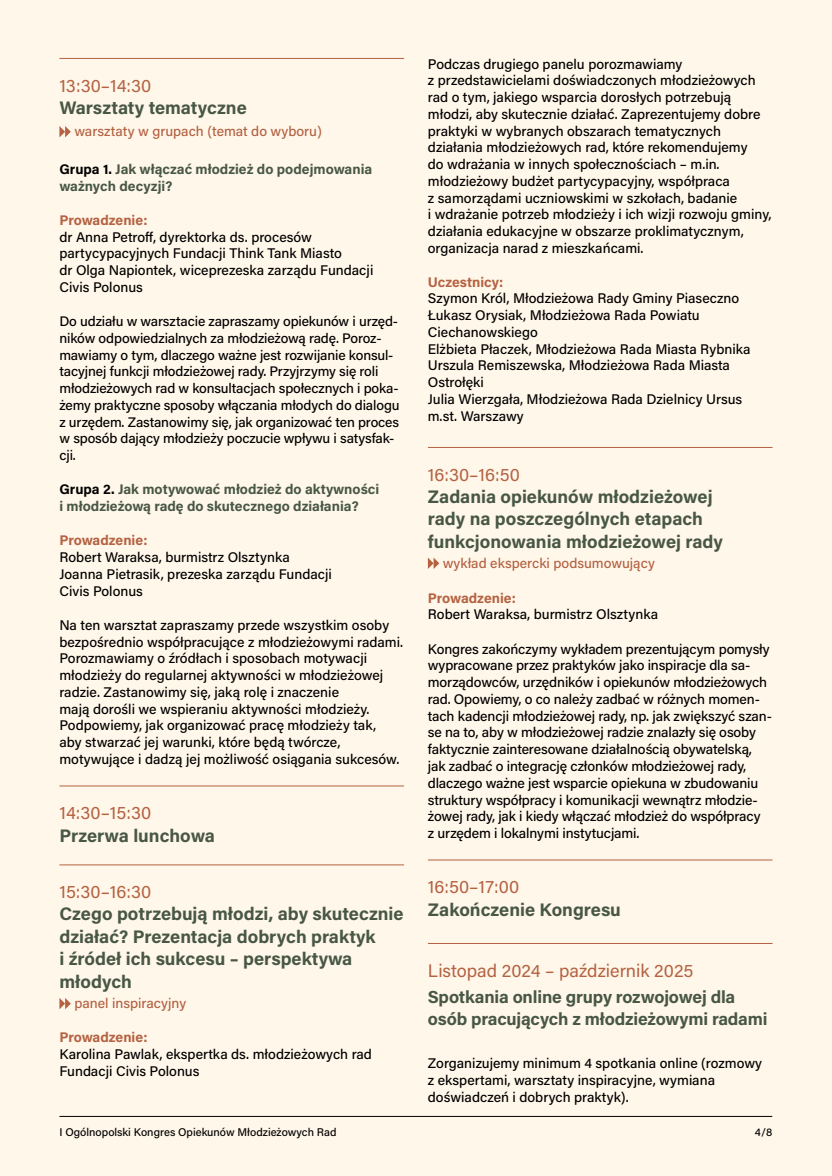
<style>
.page{position:relative;width:832px;height:1176px;background:#fff}
.page>*{position:absolute;margin:0;border:0;box-sizing:border-box;transform-origin:0 0}
.t1{font:700 18.15px/22.4px "Acumin Pro";color:#485745}
.t2{font:18.15px "Acumin Pro";color:#b46242}
.t3{font:700 17.48px/22.4px "Acumin Pro";letter-spacing:-.01em;color:#485745}
.t4{font:500 13.95px/16.7px "Acumin Pro";color:#000}
.t5{font:700 13.95px/16.7px "Acumin Pro";color:#485745}
.t6{font:500 13.95px "Acumin Pro";color:#b46242}
.t7{font:700 13.95px "Acumin Pro";letter-spacing:-.005em;color:#b46242}
.t8{font:500 13.8px/16.7px "Acumin Pro";letter-spacing:-.01em;color:#000}
.t9{font:500 11.18px "Acumin Pro";color:#000}
.s1{color:#000}
</style>
<div class="page">
<div style="left:0;top:0;width:831px;height:1176px;background:#fff7ea"></div>
<hr style="left:59px;top:58px;width:345px;height:1px;background:#b46242">
<hr style="left:59px;top:785px;width:345px;height:1px;background:#b46242">
<hr style="left:59px;top:864px;width:345px;height:1px;background:#b46242">
<svg style="left:59px;top:126px;width:12px;height:11px"></svg>
<svg style="left:59px;top:998px;width:12px;height:11px"></svg>
<hr style="left:427px;top:447px;width:345px;height:1px;background:#b46242">
<hr style="left:427px;top:859px;width:345px;height:1px;background:#b46242">
<hr style="left:427px;top:943px;width:345px;height:1px;background:#b46242">
<svg style="left:427px;top:557px;width:12px;height:12px"></svg>
<hr style="left:59px;top:1116px;width:713px;height:1px;background:#000">
<h1 class="t2" style="left:59px;top:73px;width:93px">13:30–14:30</h1>
<h1 class="t1" style="left:59px;top:96px;width:189px">Warsztaty tematyczne</h1>
<p class="t6" style="left:74px;top:122px;width:249px">warsztaty w grupach (temat do wyboru)</p>
<p class="t5" style="left:59px;top:160px;width:314px"><span class="s1">Grupa 1.</span> Jak włączać młodzież do podejmowania ważnych decyzji?</p>
<p class="t7" style="left:59px;top:210px;width:90px">Prowadzenie:</p>
<p class="t4" style="left:59px;top:228px;width:315px">dr Anna Petroff, dyrektorka ds. procesów partycypacyjnych Fundacji Think Tank Miasto<br>dr Olga Napiontek, wiceprezeska zarządu Fundacji Civis Polonus</p>
<p class="t8" style="left:59px;top:312px;width:341px">Do udziału w warsztacie zapraszamy opiekunów i urzęd&shy;ników odpowiedzialnych za młodzieżową radę. Poroz&shy;mawiamy o tym, dlaczego ważne jest rozwijanie konsul&shy;tacyjnej funkcji młodzieżowej rady. Przyjrzymy się roli młodzieżowych rad w konsultacjach społecznych i poka&shy;żemy praktyczne sposoby włączania młodych do dialogu z urzędem. Zastanowimy się, jak organizować ten proces w sposób dający młodzieży poczucie wpływu i satysfak&shy;cji.</p>
<p class="t5" style="left:59px;top:480px;width:321px"><span class="s1">Grupa 2.</span> Jak motywować młodzież do aktywności i młodzieżową radę do skutecznego działania?</p>
<p class="t7" style="left:59px;top:531px;width:90px">Prowadzenie:</p>
<p class="t4" style="left:59px;top:548px;width:274px">Robert Waraksa, burmistrz Olsztynka<br>Joanna Pietrasik, prezeska zarządu Fundacji<br>Civis Polonus</p>
<p class="t4" style="left:59px;top:616px;width:345px">Na ten warsztat zapraszamy przede wszystkim osoby bezpośrednio współpracujące z młodzieżowymi radami.<br>Porozmawiamy o źródłach i sposobach motywacji młodzieży do regularnej aktywności w młodzieżowej radzie. Zastanowimy się, jaką rolę i znaczenie<br>mają dorośli we wspieraniu aktywności młodzieży.<br>Podpowiemy, jak organizować pracę młodzieży tak,<br>aby stwarzać jej warunki, które będą twórcze, motywujące i dadzą jej możliwość osiągania sukcesów.</p>
<h1 class="t2" style="left:59px;top:800px;width:93px">14:30–15:30</h1>
<h1 class="t1" style="left:59px;top:823px;width:157px">Przerwa lunchowa</h1>
<h1 class="t2" style="left:59px;top:879px;width:93px">15:30–16:30</h1>
<h1 class="t1" style="left:59px;top:902px;width:345px">Czego potrzebują młodzi, aby skutecznie działać? Prezentacja dobrych praktyk<br>i źródeł ich sukcesu – perspektywa młodych</h1>
<p class="t6" style="left:74px;top:993px;width:113px">panel inspiracyjny</p>
<p class="t7" style="left:59px;top:1027px;width:90px">Prowadzenie:</p>
<p class="t4" style="left:59px;top:1045px;width:314px">Karolina Pawlak, ekspertka ds. młodzieżowych rad<br>Fundacji Civis Polonus</p>
<p class="t4" style="left:427px;top:55px;width:345px">Podczas drugiego panelu porozmawiamy<br>z przedstawicielami doświadczonych młodzieżowych rad o tym, jakiego wsparcia dorosłych potrzebują młodzi, aby skutecznie działać. Zaprezentujemy dobre praktyki w wybranych obszarach tematycznych działania młodzieżowych rad, które rekomendujemy<br>do wdrażania w innych społecznościach – m.in. młodzieżowy budżet partycypacyjny, współpraca<br>z samorządami uczniowskimi w szkołach, badanie<br>i wdrażanie potrzeb młodzieży i ich wizji rozwoju gminy, działania edukacyjne w obszarze proklimatycznym, organizacja narad z mieszkańcami.</p>
<p class="t7" style="left:427px;top:272px;width:77px">Uczestnicy:</p>
<p class="t4" style="left:427px;top:289px;width:324px">Szymon Król, Młodzieżowa Rady Gminy Piaseczno Łukasz Orysiak, Młodzieżowa Rada Powiatu Ciechanowskiego<br>Elżbieta Płaczek, Młodzieżowa Rada Miasta Rybnika Urszula Remiszewska, Młodzieżowa Rada Miasta Ostrołęki<br>Julia Wierzgała, Młodzieżowa Rada Dzielnicy Ursus m.st. Warszawy</p>
<h1 class="t2" style="left:427px;top:462px;width:94px">16:30–16:50</h1>
<h1 class="t1" style="left:427px;top:485px;width:296px">Zadania opiekunów młodzieżowej rady na poszczególnych etapach funkcjonowania młodzieżowej rady</h1>
<p class="t6" style="left:442px;top:554px;width:213px">wykład ekspercki podsumowujący</p>
<p class="t7" style="left:427px;top:588px;width:90px">Prowadzenie:</p>
<p class="t4" style="left:427px;top:605px;width:232px">Robert Waraksa, burmistrz Olsztynka</p>
<p class="t4" style="left:427px;top:640px;width:345px">Kongres zakończymy wykładem prezentującym pomysły wypracowane przez praktyków jako inspiracje dla sa&shy;morządowców, urzędników i opiekunów młodzieżowych rad. Opowiemy, o co należy zadbać w różnych momen&shy;tach kadencji młodzieżowej rady, np. jak zwiększyć szan&shy;se na to, aby w młodzieżowej radzie znalazły się osoby faktycznie zainteresowane działalnością obywatelską, jak zadbać o integrację członków młodzieżowej rady, dlaczego ważne jest wsparcie opiekuna w zbudowaniu struktury współpracy i komunikacji wewnątrz młodzie&shy;żowej rady, jak i kiedy włączać młodzież do współpracy<br>z urzędem i lokalnymi instytucjami.</p>
<h1 class="t2" style="left:427px;top:874px;width:93px">16:50–17:00</h1>
<h1 class="t1" style="left:427px;top:897px;width:194px">Zakończenie Kongresu</h1>
<h1 class="t2" style="left:427px;top:957px;width:267px">Listopad 2024 – październik 2025</h1>
<p class="t3" style="left:427px;top:985px;width:341px">Spotkania online grupy rozwojowej dla osób pracujących z młodzieżowymi radami</p>
<p class="t4" style="left:427px;top:1054px;width:335px">Zorganizujemy minimum 4 spotkania online (rozmowy z ekspertami, warsztaty inspiracyjne, wymiana doświadczeń i dobrych praktyk).</p>
<p class="t9" style="left:59px;top:1124px;width:278px">I Ogólnopolski Kongres Opiekunów Młodzieżowych Rad</p>
<p class="t9" style="left:754px;top:1124px;width:19px">4/8</p>
</div>
